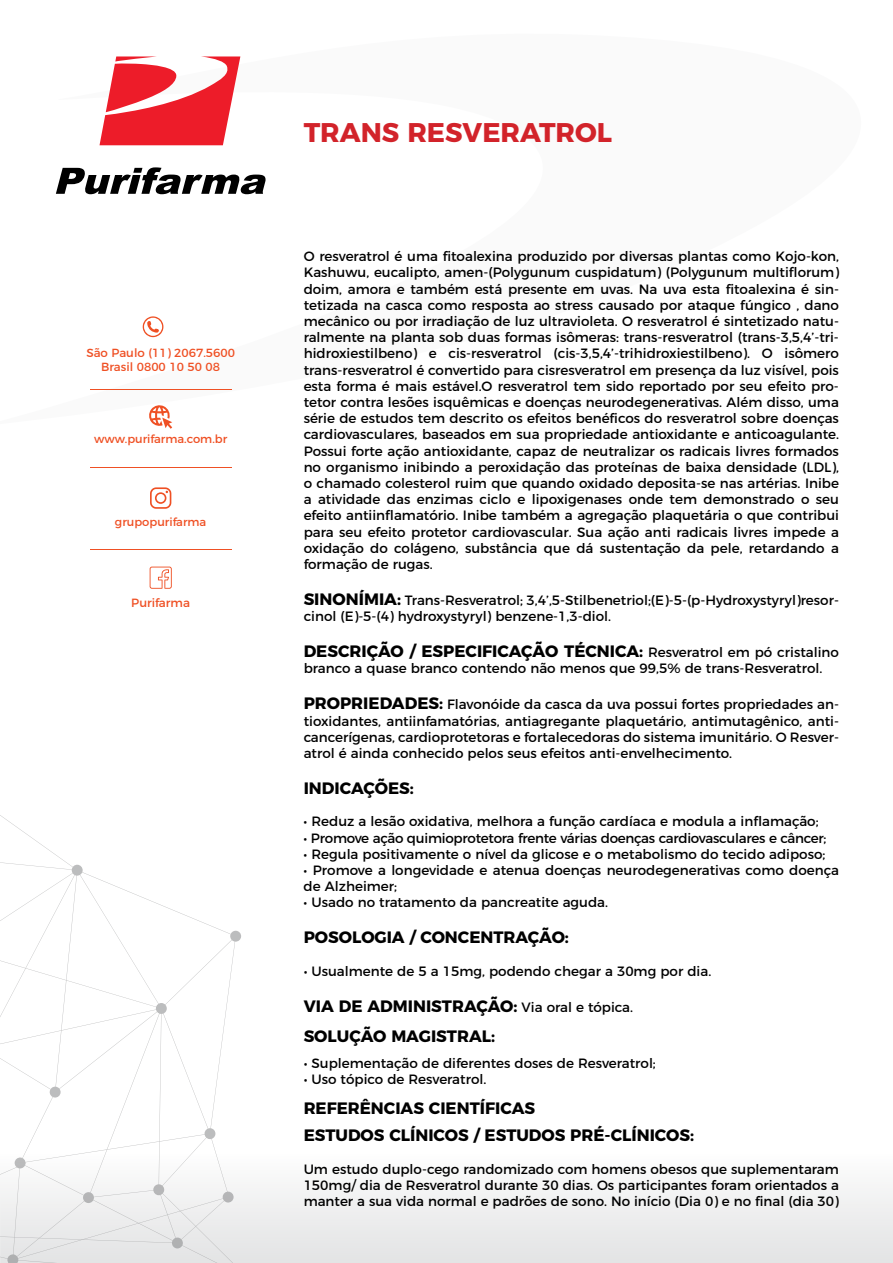
<style>
.page{position:relative;width:893px;height:1263px;background:#fff}
.page>*{position:absolute;margin:0;border:0;box-sizing:border-box;transform-origin:0 0}
.t1{font:700 27px "Montserrat";color:#d2232a}
.t2{font:700 16.5px/30px "Montserrat";color:#000}
.t3{font:13.5px/16.2px "Montserrat";color:#000;text-align:justify}
.t4{font:13.5px "Montserrat";letter-spacing:-.02em;color:#000}
.t5{font:12px "Montserrat";color:#ef5024}
.t6{font:11.85px/14.4px "Montserrat";color:#ef5024;text-align:center}
.t7{font:11.55px "Montserrat";color:#ef5024}
.s1{font-weight:700;font-size:16.5px}
.s2{font-weight:400;font-size:13.5px}
</style>
<div class="page">
<svg style="left:0;top:815px;width:241px;height:336px"></svg>
<div style="left:0;top:1151px;width:893px;height:112px;background:linear-gradient(to bottom,#fdfdfd,#e2e2e3)"></div>
<svg style="left:150px;top:487px;width:21px;height:22px"></svg>
<svg style="left:150px;top:567px;width:22px;height:22px"></svg>
<hr style="left:90px;top:389px;width:141px;height:1px;background:#ef5024">
<hr style="left:90px;top:467px;width:141px;height:1px;background:#ef5024">
<hr style="left:90px;top:549px;width:141px;height:1px;background:#ef5024">
<svg style="left:100px;top:56px;width:140px;height:89px"></svg>
<svg style="left:56px;top:167px;width:210px;height:27px"></svg>
<svg style="left:143px;top:316px;width:20px;height:21px"></svg>
<svg style="left:149px;top:405px;width:23px;height:24px"></svg>
<p class="t6" style="left:86px;top:344px;width:150px">São Paulo (11) 2067.5600<br>Brasil 0800 10 50 08</p>
<p class="t7" style="left:94px;top:430px;width:135px">www.purifarma.com.br</p>
<p class="t7" style="left:115px;top:513px;width:93px">grupopurifarma</p>
<p class="t5" style="left:131px;top:593px;width:60px">Purifarma</p>
<h1 class="t1" style="left:304px;top:110px;width:310px">TRANS RESVERATROL</h1>
<p class="t3" style="left:304px;top:247px;width:537px">O resveratrol é uma fitoalexina produzido por diversas plantas como Kojo-kon, Kashuwu, eucalipto, amen-(Polygunum cuspidatum) (Polygunum multiflorum) doim, amora e também está presente em uvas. Na uva esta fitoalexina é sin&shy;tetizada na casca como resposta ao stress causado por ataque fúngico , dano mecânico ou por irradiação de luz ultravioleta. O resveratrol é sintetizado natu&shy;ralmente na planta sob duas formas isômeras: trans-resveratrol (trans-3,5,4’-tri&shy;hidroxiestilbeno) e cis-resveratrol (cis-3,5,4’-trihidroxiestilbeno). O isômero trans-resveratrol é convertido para cisresveratrol em presença da luz visível, pois esta forma é mais estável.O resveratrol tem sido reportado por seu efeito pro&shy;tetor contra lesões isquêmicas e doenças neurodegenerativas. Além disso, uma série de estudos tem descrito os efeitos benéficos do resveratrol sobre doenças cardiovasculares, baseados em sua propriedade antioxidante e anticoagulante.<br>Possui forte ação antioxidante, capaz de neutralizar os radicais livres formados no organismo inibindo a peroxidação das proteínas de baixa densidade (LDL), o chamado colesterol ruim que quando oxidado deposita-se nas artérias. Inibe a atividade das enzimas ciclo e lipoxigenases onde tem demonstrado o seu efeito antiinflamatório. Inibe também a agregação plaquetária o que contribui para seu efeito protetor cardiovascular. Sua ação anti radicais livres impede a oxidação do colágeno, substância que dá sustentação da pele, retardando a formação de rugas.</p>
<p class="t3" style="left:304px;top:591px;width:537px"><span class="s1">SINONÍMIA:</span> Trans-Resveratrol; 3,4’,5-Stilbenetriol;(E)-5-(p-Hydroxystyryl)resor&shy;cinol (E)-5-(4) hydroxystyryl) benzene-1,3-diol.</p>
<p class="t2" style="left:304px;top:635px;width:537px">DESCRIÇÃO / ESPECIFICAÇÃO TÉCNICA: <span class="s2">Resveratrol em pó cristalino</span></p>
<p class="t3" style="left:304px;top:659px;width:520px">branco a quase branco contendo não menos que 99,5% de trans-Resveratrol.</p>
<p class="t3" style="left:304px;top:695px;width:537px"><span class="s1">PROPRIEDADES:</span> Flavonóide da casca da uva possui fortes propriedades an&shy;tioxidantes, antiinfamatórias, antiagregante plaquetário, antimutagênico, anti&shy;cancerígenas, cardioprotetoras e fortalecedoras do sistema imunitário. O Resver&shy;atrol é ainda conhecido pelos seus efeitos anti-envelhecimento.</p>
<p class="t2" style="left:304px;top:772px;width:112px">INDICAÇÕES:</p>
<p class="t3" style="left:304px;top:812px;width:516px">• Reduz a lesão oxidativa, melhora a função cardíaca e modula a inflamação;</p>
<p class="t4" style="left:304px;top:827px;width:524px">• Promove ação quimioprotetora frente várias doenças cardiovasculares e câncer;</p>
<p class="t3" style="left:304px;top:845px;width:523px">• Regula positivamente o nível da glicose e o metabolismo do tecido adiposo;</p>
<p class="t3" style="left:304px;top:861px;width:537px">• Promove a longevidade e atenua doenças neurodegenerativas como doença de Alzheimer;</p>
<p class="t3" style="left:304px;top:893px;width:306px">• Usado no tratamento da pancreatite aguda.</p>
<p class="t2" style="left:304px;top:921px;width:267px">POSOLOGIA / CONCENTRAÇÃO:</p>
<p class="t3" style="left:304px;top:962px;width:409px">• Usualmente de 5 a 15mg, podendo chegar a 30mg por dia.</p>
<p class="t2" style="left:304px;top:990px;width:331px">VIA DE ADMINISTRAÇÃO: <span class="s2">Via oral e tópica.<br></span>SOLUÇÃO MAGISTRAL:</p>
<p class="t3" style="left:304px;top:1054px;width:354px">• Suplementação de diferentes doses de Resveratrol;</p>
<p class="t3" style="left:304px;top:1070px;width:184px">• Uso tópico de Resveratrol.</p>
<p class="t2" style="left:304px;top:1094px;width:392px;line-height:27px">REFERÊNCIAS CIENTÍFICAS<br>ESTUDOS CLÍNICOS / ESTUDOS PRÉ-CLÍNICOS:</p>
<p class="t3" style="left:304px;top:1160px;width:537px">Um estudo duplo-cego randomizado com homens obesos que suplementaram 150mg/ dia de Resveratrol durante 30 dias. Os participantes foram orientados a manter a sua vida normal e padrões de sono. No início (Dia 0) e no final (dia 30)</p>
</div>
